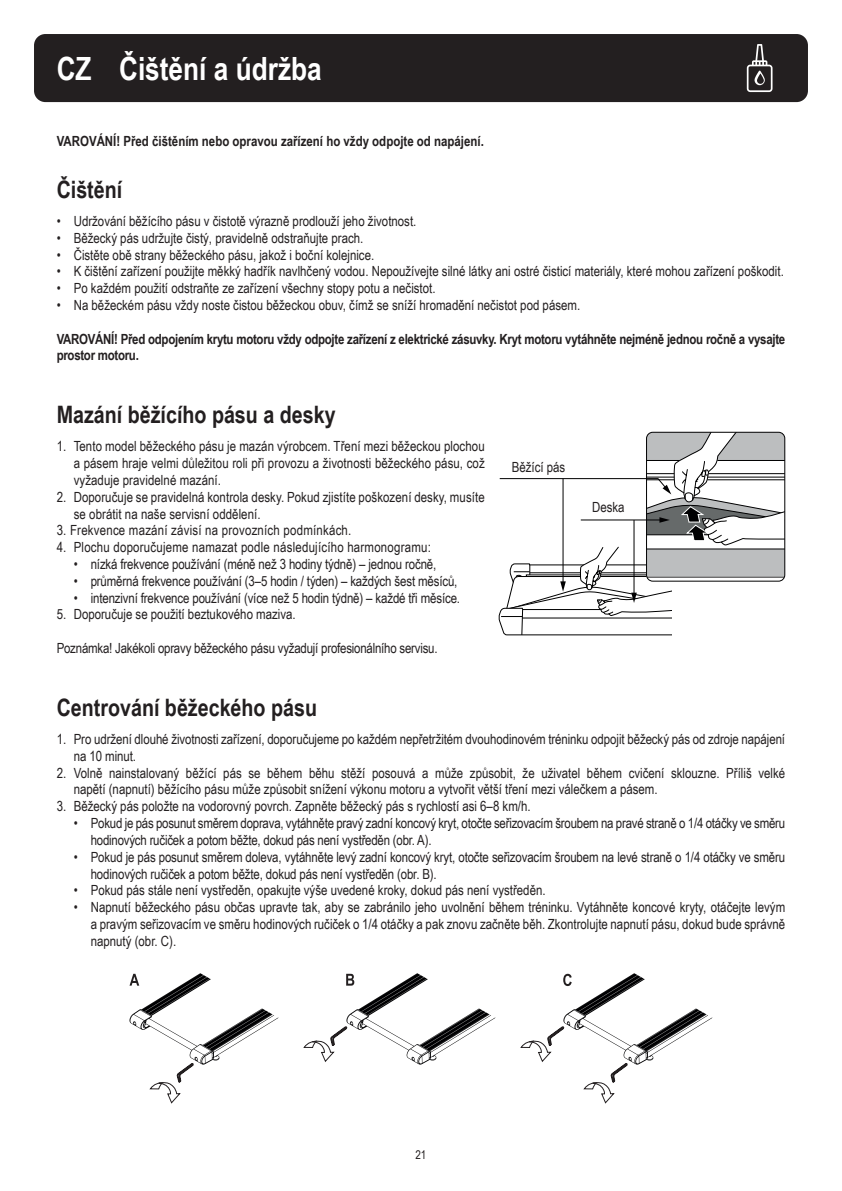
<style>
.page{position:relative;width:842px;height:1191px;background:#fff}
.page>*{position:absolute;margin:0;border:0;box-sizing:border-box;transform-origin:0 0}
.t1{font:700 32px "Arial Narrow";color:#fff}
.t2{font:700 24px "Arial Narrow";color:#231f20}
.t3{font:14px/16.8px "Arial Narrow";color:#231f20}
.t4{font:700 14px/16.8px "Arial Narrow";letter-spacing:-.02em;color:#231f20}
.t5{font:700 14px "Arial Narrow";color:#231f20}
.t6{font:12px "Arial Narrow";color:#231f20}
</style>
<div class="page">
<div style="left:34px;top:34px;width:774px;height:68px;background:#231f20;border-radius:11px"></div>
<svg style="left:747px;top:44px;width:25px;height:48px"></svg>
<svg style="left:520px;top:973px;width:192px;height:131px"></svg>
<svg style="left:303px;top:973px;width:192px;height:91px"></svg>
<svg style="left:130px;top:973px;width:149px;height:131px"></svg>
<svg style="left:498px;top:432px;width:287px;height:204px"></svg>
<h1 class="t1" style="left:57px;top:44px;width:267px">CZ Čištění a údržba</h1>
<p class="t5" style="left:57px;top:131px;width:429px">VAROVÁNÍ! Před čištěním nebo opravou zařízení ho vždy odpojte od napájení.</p>
<h2 class="t2" style="left:57px;top:171px;width:67px">Čištění</h2>
<p class="t3" style="left:57px;top:212px;width:361px">• Udržování běžícího pásu v čistotě výrazně prodlouží jeho životnost.</p>
<p class="t3" style="left:57px;top:229px;width:308px">• Běžecký pás udržujte čistý, pravidelně odstraňujte prach.</p>
<p class="t3" style="left:57px;top:246px;width:319px">• Čistěte obě strany běžeckého pásu, jakož i boční kolejnice.</p>
<p class="t3" style="left:57px;top:262px;width:729px">• K čištění zařízení použijte měkký hadřík navlhčený vodou. Nepoužívejte silné látky ani ostré čisticí materiály, které mohou zařízení poškodit.</p>
<p class="t3" style="left:57px;top:279px;width:380px">• Po každém použití odstraňte ze zařízení všechny stopy potu a nečistot.</p>
<p class="t3" style="left:57px;top:296px;width:525px">• Na běžeckém pásu vždy noste čistou běžeckou obuv, čímž se sníží hromadění nečistot pod pásem.</p>
<p class="t4" style="left:57px;top:329px;width:730px">VAROVÁNÍ! Před odpojením krytu motoru vždy odpojte zařízení z elektrické zásuvky. Kryt motoru vytáhněte nejméně jednou ročně a vysajte prostor motoru.</p>
<h2 class="t2" style="left:57px;top:396px;width:280px">Mazání běžícího pásu a desky</h2>
<p class="t3" style="left:74px;top:437px;width:412px;text-align:justify;text-indent:-17px">1. Tento model běžeckého pásu je mazán výrobcem. Tření mezi běžeckou plochou a pásem hraje velmi důležitou roli při provozu a životnosti běžeckého pásu, což vyžaduje pravidelné mazání.</p>
<p class="t3" style="left:74px;top:488px;width:412px;text-indent:-17px">2. Doporučuje se pravidelná kontrola desky. Pokud zjistíte poškození desky, musíte se obrátit na naše servisní oddělení.</p>
<p class="t3" style="left:57px;top:521px;width:296px">3. Frekvence mazání závisí na provozních podmínkách.</p>
<p class="t3" style="left:57px;top:538px;width:376px">4. Plochu doporučujeme namazat podle následujícího harmonogramu:</p>
<p class="t3" style="left:74px;top:555px;width:364px">• nízká frekvence používání (méně než 3 hodiny týdně) – jednou ročně,</p>
<p class="t3" style="left:74px;top:572px;width:385px">• průměrná frekvence používání (3–5 hodin / týden) – každých šest měsíců,</p>
<p class="t3" style="left:74px;top:589px;width:388px">• intenzivní frekvence používání (více než 5 hodin týdně) – každé tři měsíce.</p>
<p class="t3" style="left:57px;top:605px;width:241px">5. Doporučuje se použití beztukového maziva.</p>
<p class="t3" style="left:57px;top:639px;width:382px">Poznámka! Jakékoli opravy běžeckého pásu vyžadují profesionálního servisu.</p>
<p class="t3" style="left:512px;top:458px;width:55px">Běžící pás</p>
<p class="t3" style="left:592px;top:498px;width:34px">Deska</p>
<h2 class="t2" style="left:57px;top:689px;width:262px">Centrování běžeckého pásu</h2>
<p class="t3" style="left:74px;top:730px;width:713px;text-indent:-17px">1. Pro udržení dlouhé životnosti zařízení, doporučujeme po každém nepřetržitém dvouhodinovém tréninku odpojit běžecký pás od zdroje napájení na 10 minut.</p>
<p class="t3" style="left:74px;top:764px;width:713px;text-indent:-17px">2. Volně nainstalovaný běžící pás se během běhu stěží posouvá a může způsobit, že uživatel během cvičení sklouzne. Příliš velké napětí (napnutí) běžícího pásu může způsobit snížení výkonu motoru a vytvořit větší tření mezi válečkem a pásem.</p>
<p class="t3" style="left:57px;top:797px;width:475px">3. Běžecký pás položte na vodorovný povrch. Zapněte běžecký pás s rychlostí asi 6–8 km/h.</p>
<p class="t3" style="left:91px;top:814px;width:696px;text-indent:-17px">• Pokud je pás posunut směrem doprava, vytáhněte pravý zadní koncový kryt, otočte seřizovacím šroubem na pravé straně o 1/4 otáčky ve směru hodinových ručiček a potom běžte, dokud pás není vystředěn (obr. A).</p>
<p class="t3" style="left:91px;top:848px;width:696px;text-indent:-17px">• Pokud je pás posunut směrem doleva, vytáhněte levý zadní koncový kryt, otočte seřizovacím šroubem na levé straně o 1/4 otáčky ve směru hodinových ručiček a potom běžte, dokud pás není vystředěn (obr. B).</p>
<p class="t3" style="left:74px;top:881px;width:473px">• Pokud pás stále není vystředěn, opakujte výše uvedené kroky, dokud pás není vystředěn.</p>
<p class="t3" style="left:91px;top:898px;width:696px;text-align:justify;text-indent:-17px">• Napnutí běžeckého pásu občas upravte tak, aby se zabránilo jeho uvolnění během tréninku. Vytáhněte koncové kryty, otáčejte levým a pravým seřizovacím ve směru hodinových ručiček o 1/4 otáčky a pak znovu začněte běh. Zkontrolujte napnutí pásu, dokud bude správně napnutý (obr. C).</p>
<p class="t6" style="left:415px;top:1145px;width:12px">21</p>
</div>
